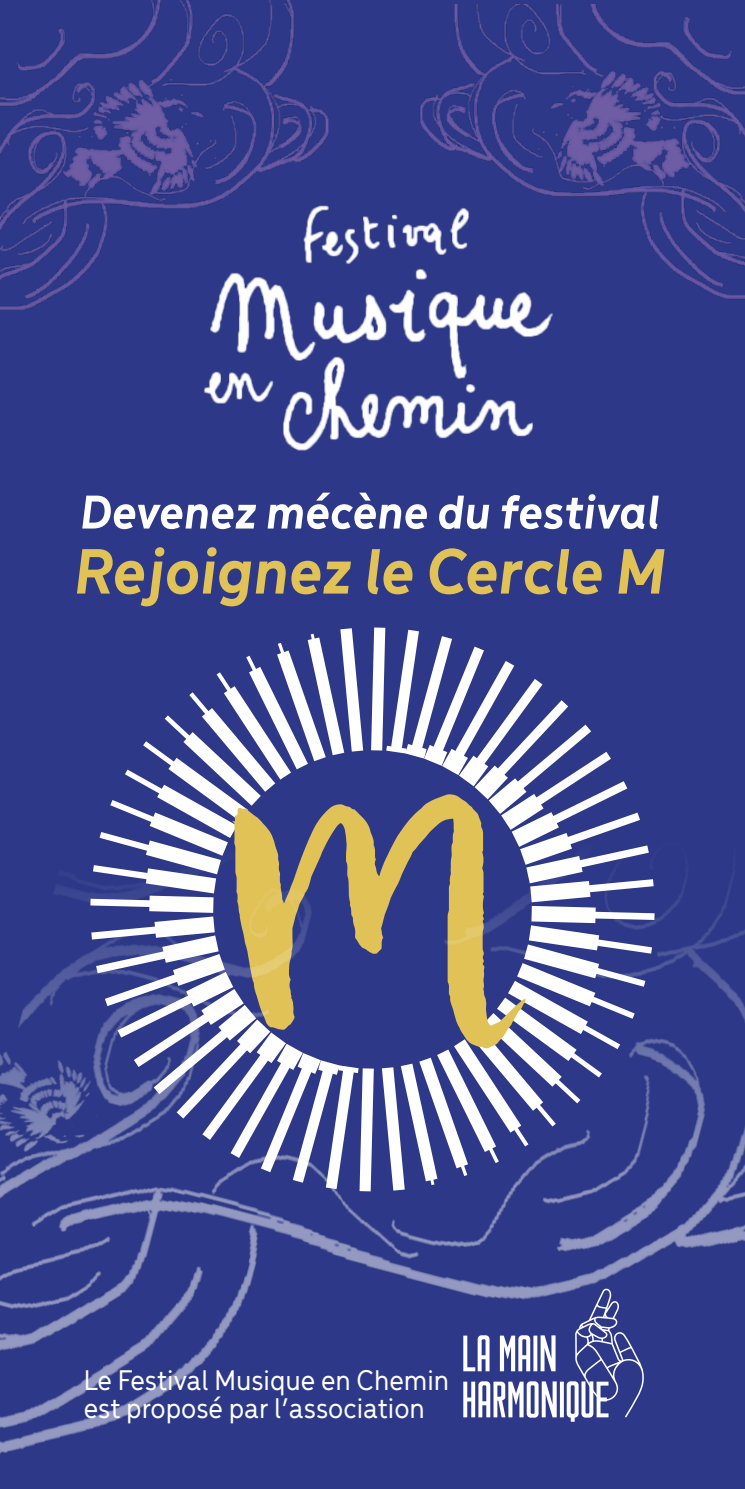
<style>
.page{position:relative;width:745px;height:1489px;background:#fff}
.page>*{position:absolute;margin:0;border:0;box-sizing:border-box;transform-origin:0 0}
.t1{font:italic 700 67.5px "Menca";color:#e1c256}
.t2{font:italic 700 50px "Menca";color:#fff}
.t3{font:500 30px/27.5px "Menca";color:#fff}
</style>
<div class="page">
<img style="left:0;top:0;width:372px;height:333px">
<img style="left:350px;top:4px;width:394px;height:329px">
<img style="left:0;top:333px;width:744px;height:1155px">
<h2 class="t2" style="left:81px;top:477px;width:580px">Devenez mécène du festival</h2>
<h1 class="t1" style="left:75px;top:524px;width:592px">Rejoignez le Cercle M</h1>
<p class="t3" style="left:84px;top:1364px;width:367px">Le Festival Musique en Chemin est proposé par l’association</p>
</div>
